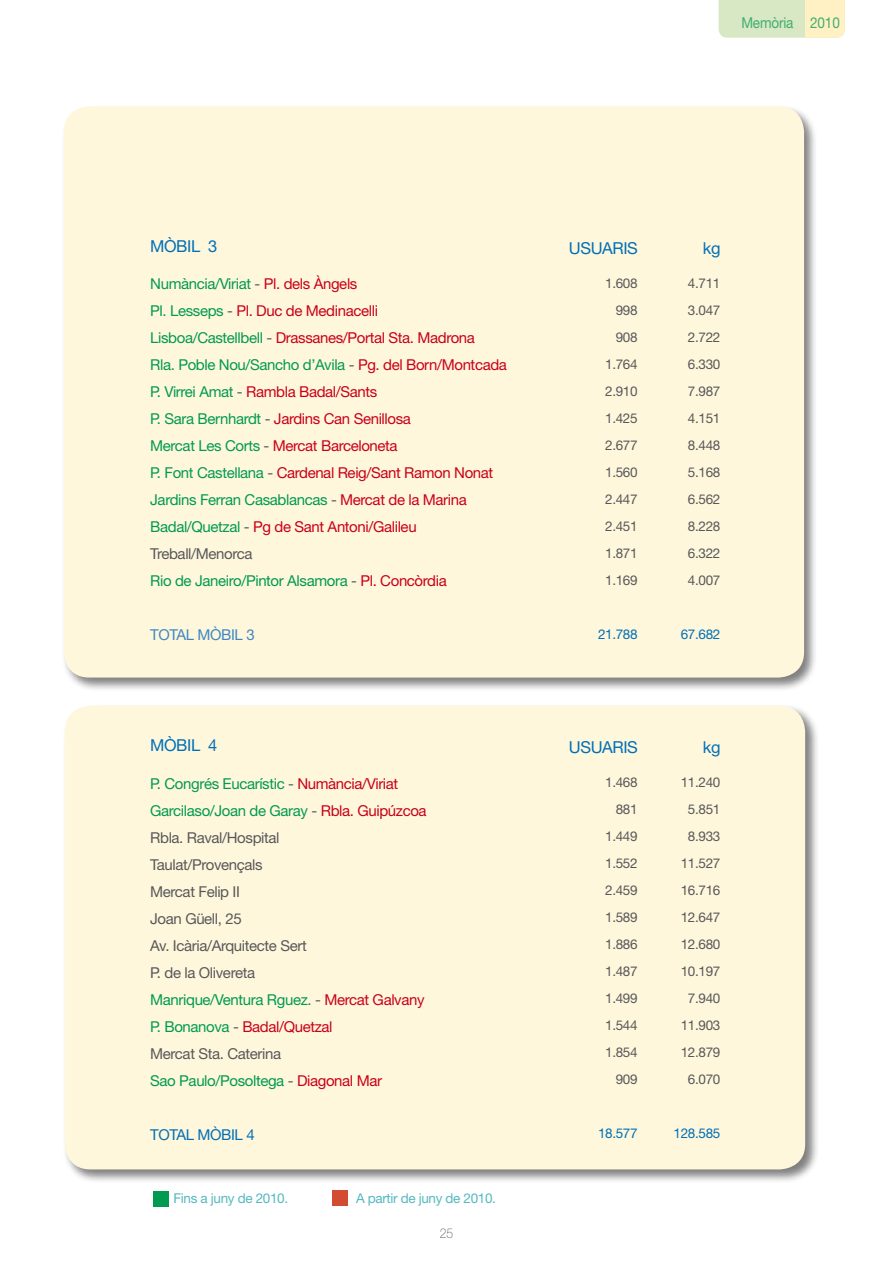
<style>
.page{position:relative;width:893px;height:1263px;background:#fff}
.page>*{position:absolute;margin:0;border:0;box-sizing:border-box;transform-origin:0 0}
.t1{font:16.5px "Helvetica Neue";letter-spacing:-.025em;color:#0070b6}
.t2{font:15px/27px "Helvetica Neue";letter-spacing:-.025em;color:#c90019}
.t3{font:15px/27px "Helvetica Neue";letter-spacing:-.025em;color:#58585a}
.t4{font:15px "Helvetica Neue";letter-spacing:-.01em;color:#41ad70;scale:.9 1}
.t5{font:15px "Helvetica Neue";letter-spacing:-.025em;color:#3f88c3}
.t6{font:15px "Helvetica Neue";letter-spacing:-.025em;color:#0070b6}
.t7{font:13.5px/27px "Helvetica Neue";letter-spacing:-.025em;color:#58585a;text-align:right}
.t8{font:13.5px "Helvetica Neue";letter-spacing:-.025em;color:#54b9c0}
.t9{font:13.5px "Helvetica Neue";letter-spacing:-.025em;color:#0070b6}
.t10{font:100 13.5px "Helvetica Neue";color:#58585a;scale:.9 1}
.s1{color:#009a51}
.s2{color:#58585a}
.s3{color:#c90019}
</style>
<div class="page">
<div style="left:719px;top:0;width:86px;height:38px;background:#d8e8c4"></div>
<div style="left:805px;top:0;width:40px;height:38px;background:#fff1c3"></div>
<div style="left:63px;top:704px;width:756px;height:479px;background:#000;opacity:.5"></div>
<div style="left:65px;top:706px;width:740px;height:463px;background:#fff7dc;border-radius:26px"></div>
<div style="left:62px;top:104px;width:756px;height:588px;background:#000;opacity:.5"></div>
<div style="left:64px;top:106px;width:740px;height:571px;background:#fff7dc;border-radius:26px"></div>
<div style="left:153px;top:1191px;width:16px;height:15px;background:#009a51"></div>
<div style="left:332px;top:1190px;width:16px;height:16px;background:#d34b32"></div>
<p class="t4" style="left:741px;top:14px;width:111px">Memòria 2010</p>
<p class="t1" style="left:150px;top:236px;width:69px">MÒBIL 3</p>
<p class="t1" style="left:569px;top:238px;width:71px">USUARIS</p>
<p class="t1" style="left:703px;top:238px;width:19px">kg</p>
<p class="t2" style="left:150px;top:270px;width:358px"><span class="s1">Numància/Viriat</span> <span class="s2">-</span> Pl. dels Àngels<br><span class="s1">Pl. Lesseps</span> <span class="s2">-</span> Pl. Duc de Medinacelli<br><span class="s1">Lisboa/Castellbell</span> <span class="s2">-</span> Drassanes/Portal Sta. Madrona<br><span class="s1">Rla. Poble Nou/Sancho d’Avila</span> <span class="s2">-</span> Pg. del Born/Montcada <span class="s1">P. Virrei Amat</span> <span class="s2">-</span> Rambla Badal/Sants<br><span class="s1">P. Sara Bernhardt</span> <span class="s2">-</span> Jardins Can Senillosa<br><span class="s1">Mercat Les Corts</span> <span class="s2">-</span> Mercat Barceloneta<br><span class="s1">P. Font Castellana</span> <span class="s2">-</span> Cardenal Reig/Sant Ramon Nonat <span class="s1">Jardins Ferran Casablancas</span> <span class="s2">-</span> Mercat de la Marina <span class="s1">Badal/Quetzal</span> <span class="s2">-</span> Pg de Sant Antoni/Galileu <span class="s2">Treball/Menorca<br></span><span class="s1">Rio de Janeiro/Pintor Alsamora</span> <span class="s2">-</span> Pl. Concòrdia</p>
<p class="t5" style="left:150px;top:626px;width:106px">TOTAL MÒBIL 3</p>
<p class="t7" style="left:605px;top:269px;width:34px">1.608<br>998<br>908<br>1.764<br>2.910<br>1.425<br>2.677<br>1.560<br>2.447<br>2.451<br>1.871<br>1.169</p>
<p class="t9" style="left:598px;top:626px;width:41px">21.788</p>
<p class="t7" style="left:688px;top:269px;width:34px;text-align:justify">4.711<br>3.047<br>2.722<br>6.330<br>7.987<br>4.151<br>8.448<br>5.168<br>6.562<br>8.228<br>6.322<br>4.007</p>
<p class="t9" style="left:681px;top:626px;width:41px">67.682</p>
<p class="t1" style="left:150px;top:736px;width:69px">MÒBIL 4</p>
<p class="t1" style="left:569px;top:737px;width:71px">USUARIS</p>
<p class="t1" style="left:703px;top:737px;width:19px">kg</p>
<p class="t3" style="left:150px;top:769px;width:278px"><span class="s1">P. Congrés Eucarístic</span> - <span class="s3">Numància/Viriat<br></span><span class="s1">Garcilaso/Joan de Garay</span> - <span class="s3">Rbla. Guipúzcoa<br></span>Rbla. Raval/Hospital<br>Taulat/Provençals<br>Mercat Felip II<br>Joan Güell, 25<br>Av. Icària/Arquitecte Sert<br>P. de la Olivereta<br><span class="s1">Manrique/Ventura Rguez.</span> - <span class="s3">Mercat Galvany<br></span><span class="s1">P. Bonanova</span> - <span class="s3">Badal/Quetzal<br></span>Mercat Sta. Caterina<br><span class="s1">Sao Paulo/Posoltega</span> - <span class="s3">Diagonal Mar</span></p>
<p class="t6" style="left:150px;top:1125px;width:106px">TOTAL MÒBIL 4</p>
<p class="t8" style="left:173px;top:1190px;width:116px">Fins a juny de 2010.</p>
<p class="t8" style="left:356px;top:1190px;width:141px">A partir de juny de 2010.</p>
<p class="t10" style="left:440px;top:1225px;width:16px">25</p>
<p class="t7" style="left:605px;top:769px;width:34px">1.468<br>881<br>1.449<br>1.552<br>2.459<br>1.589<br>1.886<br>1.487<br>1.499<br>1.544<br>1.854<br>909</p>
<p class="t9" style="left:598px;top:1125px;width:41px">18.577</p>
<p class="t7" style="left:681px;top:769px;width:41px;text-align:center">11.240<br>5.851<br>8.933<br>11.527<br>16.716<br>12.647<br>12.680<br>10.197<br>7.940<br>11.903<br>12.879<br>6.070</p>
<p class="t9" style="left:674px;top:1125px;width:48px">128.585</p>
</div>
